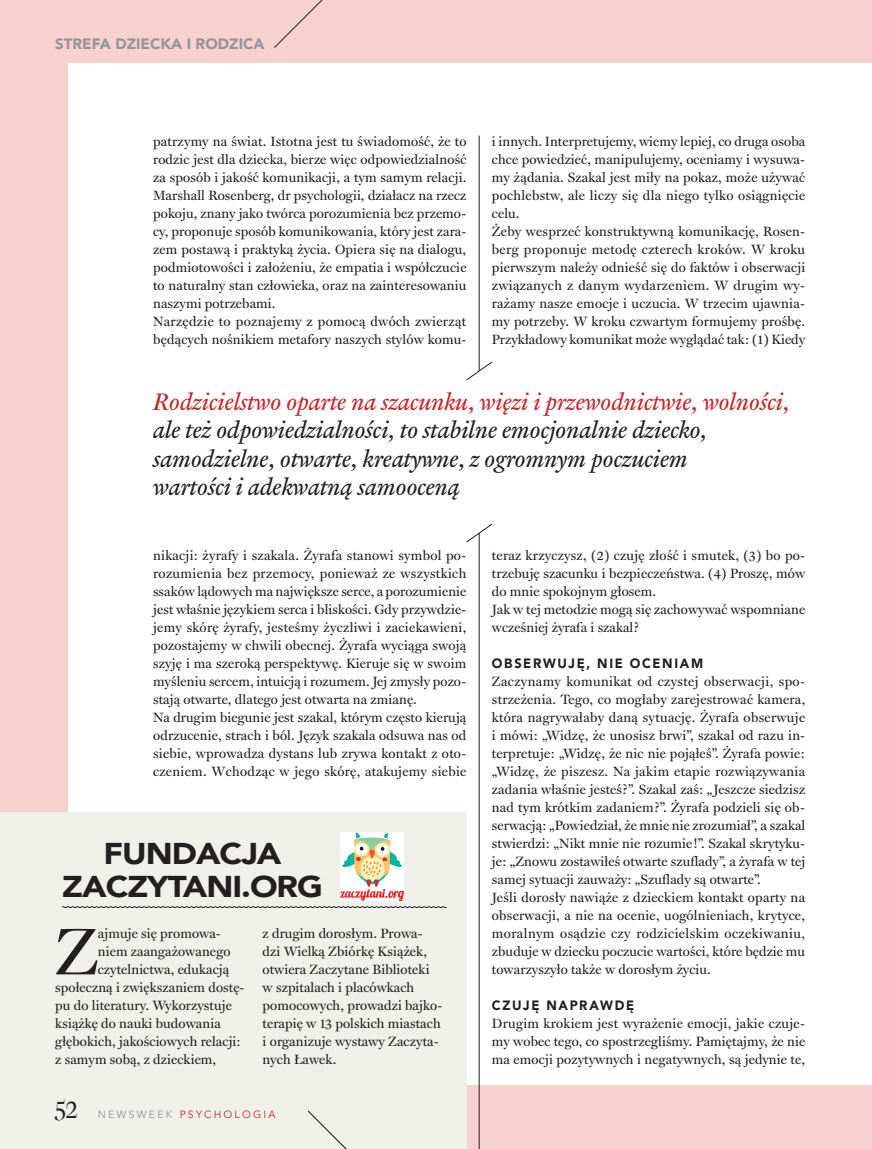
<style>
.page{position:relative;width:872px;height:1149px;background:#fff}
.page>*{position:absolute;margin:0;border:0;box-sizing:border-box;transform-origin:0 0}
._05_RAMKA_TEXT_INICJ{font:66.15px "Vincent Pl Text";color:#231f20}
._05_RAMKA_TYTUŁ{font:900 30px/33px "Avenir";letter-spacing:-.03em;color:#231f20;text-align:center;scale:1.11 1}
.t1{font:27px "Vincent Pl Banner";color:#231f20}
._03_LIFT{font:italic 24px/28.5px "Vincent Pl Text";color:#231f20}
.t2{font:900 15px "Avenir";color:#939598}
._03_TEXT_AKAPIT{font:13.5px/18px "Vincent Pl Text";letter-spacing:.01em;color:#231f20;text-align:justify}
._05_RAMKA_TEXT_INICJ-2{font:13.5px/18px "Vincent Pl Text";letter-spacing:.01em;color:#231f20}
._03_ŚRÓDTYTUŁ{font:900 13.5px "Avenir";letter-spacing:.13em;color:#231f20;scale:.95 1}
.t3{font:10.5px "Avenir";letter-spacing:.21em;color:#c8242b}
.s1{color:#c8242b}
.s2{color:#939598}
</style>
<div class="page">
<div style="left:0;top:0;width:872px;height:1148px;background:#f6d1cd"></div>
<div style="left:68px;top:64px;width:804px;height:1020px;background:#fff"></div>
<svg style="left:274px;top:0;width:49px;height:48px"></svg>
<div style="left:0;top:812px;width:466px;height:336px;background:#f0f0eb"></div>
<svg style="left:308px;top:1110px;width:38px;height:38px"></svg>
<hr style="left:479px;top:136px;width:1px;height:235px;background:#231f20">
<svg style="left:466px;top:361px;width:26px;height:19px"></svg>
<hr style="left:479px;top:533px;width:1px;height:615px;background:#231f20">
<svg style="left:466px;top:523px;width:26px;height:19px"></svg>
<svg style="left:62px;top:906px;width:385px;height:1px"></svg>
<img style="left:341px;top:832px;width:62px;height:68px">
<p class="t2" style="left:55px;top:31px;width:211px">STREFA DZIECKA I RODZICA</p>
<p class="_03_TEXT_AKAPIT" style="left:153px;top:132px;width:315px">patrzymy na świat. Istotna jest tu świadomość, że to rodzic jest dla dziecka, bierze więc odpowiedzialność za sposób i jakość komunikacji, a tym samym relacji.<br>Marshall Rosenberg, dr psychologii, działacz na rzecz pokoju, znany jako twórca porozumienia bez przemo&shy;cy, proponuje sposób komunikowania, który jest zara&shy;zem postawą i praktyką życia. Opiera się na dialogu, podmiotowości i założeniu, że empatia i współczucie to naturalny stan człowieka, oraz na zainteresowaniu naszymi potrzebami.</p>
<p class="_03_TEXT_AKAPIT" style="left:153px;top:312px;width:315px">Narzędzie to poznajemy z pomocą dwóch zwierząt będących nośnikiem metafory naszych stylów komu-</p>
<p class="_03_TEXT_AKAPIT" style="left:492px;top:132px;width:315px">i innych. Interpretujemy, wiemy lepiej, co druga osoba chce powiedzieć, manipulujemy, oceniamy i wysuwa&shy;my żądania. Szakal jest miły na pokaz, może używać pochlebstw, ale liczy się dla niego tylko osiągnięcie celu.</p>
<p class="_03_TEXT_AKAPIT" style="left:492px;top:222px;width:315px">Żeby wesprzeć konstruktywną komunikację, Rosen&shy;berg proponuje metodę czterech kroków. W kroku pierwszym należy odnieść się do faktów i obserwacji związanych z danym wydarzeniem. W drugim wy&shy;rażamy nasze emocje i uczucia. W trzecim ujawnia&shy;my potrzeby. W kroku czwartym formujemy prośbę.<br>Przykładowy komunikat może wyglądać tak: (1) Kiedy</p>
<p class="_03_LIFT" style="left:153px;top:387px;width:638px"><span class="s1">Rodzicielstwo oparte na szacunku, więzi i przewodnictwie, wolności, </span>ale też odpowiedzialności, to stabilne emocjonalnie dziecko, samodzielne, otwarte, kreatywne, z ogromnym poczuciem<br>wartości i adekwatną samooceną</p>
<p class="_03_TEXT_AKAPIT" style="left:153px;top:546px;width:315px">nikacji: żyrafy i szakala. Żyrafa stanowi symbol po&shy;rozumienia bez przemocy, ponieważ ze wszystkich ssaków lądowych ma największe serce, a porozumienie jest właśnie językiem serca i bliskości. Gdy przywdzie&shy;jemy skórę żyrafy, jesteśmy życzliwi i zaciekawieni, pozostajemy w chwili obecnej. Żyrafa wyciąga swoją szyję i ma szeroką perspektywę. Kieruje się w swoim myśleniu sercem, intuicją i rozumem. Jej zmysły pozo&shy;stają otwarte, dlatego jest otwarta na zmianę.</p>
<p class="_03_TEXT_AKAPIT" style="left:153px;top:708px;width:315px">Na drugim biegunie jest szakal, którym często kierują odrzucenie, strach i ból. Język szakala odsuwa nas od siebie, wprowadza dystans lub zrywa kontakt z oto&shy;czeniem. Wchodząc w jego skórę, atakujemy siebie</p>
<p class="_05_RAMKA_TYTUŁ" style="left:62px;top:835px;width:236px">FUNDACJA<br>ZACZYTANI.ORG</p>
<p class="_05_RAMKA_TEXT_INICJ" style="left:55px;top:912px;width:44px">Z</p>
<p class="_05_RAMKA_TEXT_INICJ-2" style="left:98px;top:924px;width:125px">ajmuje się promowa-</p>
<p class="_05_RAMKA_TEXT_INICJ-2" style="left:98px;top:942px;width:134px">niem zaangażowanego</p>
<p class="_05_RAMKA_TEXT_INICJ-2" style="left:98px;top:960px;width:133px">czytelnictwa, edukacją</p>
<p class="_05_RAMKA_TEXT_INICJ-2" style="left:55px;top:978px;width:191px">społeczną i zwiększaniem dostę-</p>
<p class="_05_RAMKA_TEXT_INICJ-2" style="left:55px;top:996px;width:178px">pu do literatury. Wykorzystuje</p>
<p class="_05_RAMKA_TEXT_INICJ-2" style="left:55px;top:1014px;width:167px">książkę do nauki budowania</p>
<p class="_05_RAMKA_TEXT_INICJ-2" style="left:55px;top:1032px;width:187px">głębokich, jakościowych relacji:</p>
<p class="_05_RAMKA_TEXT_INICJ-2" style="left:55px;top:1050px;width:162px">z samym sobą, z dzieckiem,</p>
<p class="_05_RAMKA_TEXT_INICJ-2" style="left:263px;top:924px;width:181px">z drugim dorosłym. Prowa&shy;dzi Wielką Zbiórkę Książek, otwiera Zaczytane Biblioteki w szpitalach i placówkach pomocowych, prowadzi bajko&shy;terapię w 13 polskich miastach i organizuje wystawy Zaczyta&shy;nych Ławek.</p>
<p class="t1" style="left:55px;top:1093px;width:23px">52</p>
<p class="t3" style="left:98px;top:1107px;width:179px"><span class="s2">NEWSWEEK</span> PSYCHOLOGIA</p>
<p class="_03_TEXT_AKAPIT" style="left:492px;top:546px;width:315px">teraz krzyczysz, (2) czuję złość i smutek, (3) bo po&shy;trzebuję szacunku i bezpieczeństwa. (4) Proszę, mów do mnie spokojnym głosem.</p>
<p class="_03_TEXT_AKAPIT" style="left:492px;top:600px;width:315px">Jak w tej metodzie mogą się zachowywać wspomniane wcześniej żyrafa i szakal?</p>
<p class="_03_ŚRÓDTYTUŁ" style="left:492px;top:651px;width:224px">OBSERWUJĘ, NIE OCENIAM</p>
<p class="_03_TEXT_AKAPIT" style="left:492px;top:672px;width:315px">Zaczynamy komunikat od czystej obserwacji, spo&shy;strzeżenia. Tego, co mogłaby zarejestrować kamera, która nagrywałaby daną sytuację. Żyrafa obserwuje i mówi: „Widzę, że unosisz brwi”, szakal od razu in&shy;terpretuje: „Widzę, że nic nie pojąłeś”. Żyrafa powie: „Widzę, że piszesz. Na jakim etapie rozwiązywania zadania właśnie jesteś?”. Szakal zaś: „Jeszcze siedzisz nad tym krótkim zadaniem?”. Żyrafa podzieli się ob&shy;serwacją: „Powiedział, że mnie nie zrozumiał”, a szakal stwierdzi: „Nikt mnie nie rozumie!”. Szakal skrytyku&shy;je: „Znowu zostawiłeś otwarte szuflady”, a żyrafa w tej samej sytuacji zauważy: „Szuflady są otwarte”.</p>
<p class="_03_TEXT_AKAPIT" style="left:492px;top:888px;width:315px">Jeśli dorosły nawiąże z dzieckiem kontakt oparty na obserwacji, a nie na ocenie, uogólnieniach, krytyce, moralnym osądzie czy rodzicielskim oczekiwaniu, zbuduje w dziecku poczucie wartości, które będzie mu towarzyszyło także w dorosłym życiu.</p>
<p class="_03_ŚRÓDTYTUŁ" style="left:492px;top:993px;width:151px">CZUJĘ NAPRAWDĘ</p>
<p class="_03_TEXT_AKAPIT" style="left:492px;top:1014px;width:315px">Drugim krokiem jest wyrażenie emocji, jakie czuje&shy;my wobec tego, co spostrzegliśmy. Pamiętajmy, że nie ma emocji pozytywnych i negatywnych, są jedynie te,</p>
</div>
